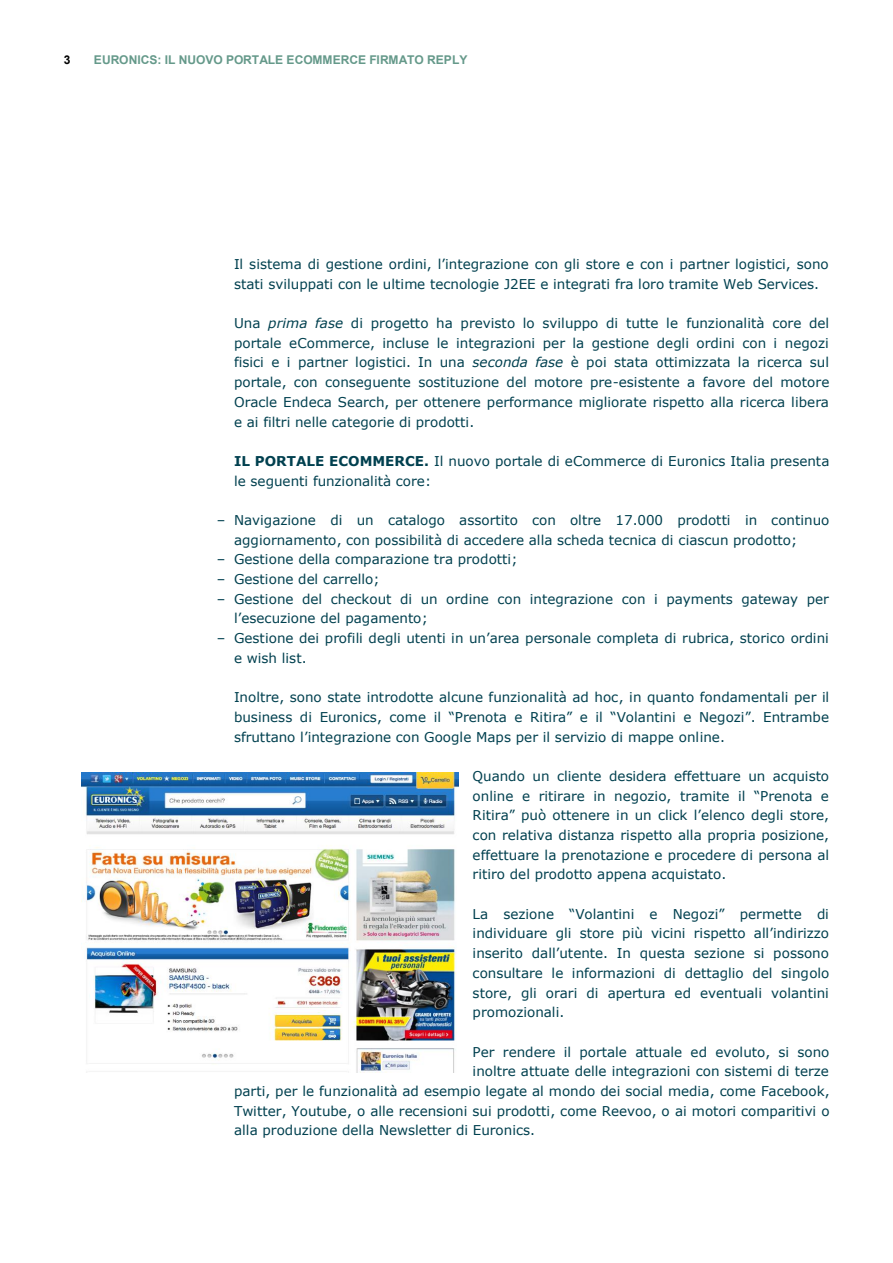
<style>
.page{position:relative;width:893px;height:1263px;background:#fff}
.page>*{position:absolute;margin:0;border:0;box-sizing:border-box;transform-origin:0 0}
.t1{font:13.5px/19.6px "Verdana";color:#00404f;text-align:justify}
.t2{font:700 12px "Arial";letter-spacing:-.005em;color:#65998a}
.t3{font:700 12px "Arial";color:#000}
.s1{font-style:italic}
.s2{font-weight:700}
</style>
<div class="page">
<img style="left:81px;top:772px;width:377px;height:301px">
<p class="t3" style="left:64px;top:52px;width:8px">3</p>
<p class="t2" style="left:94px;top:52px;width:375px">EURONICS: IL NUOVO PORTALE ECOMMERCE FIRMATO REPLY</p>
<p class="t1" style="left:234px;top:254px;width:596px">Il sistema di gestione ordini, l’integrazione con gli store e con i partner logistici, sono stati sviluppati con le ultime tecnologie J2EE e integrati fra loro tramite Web Services.</p>
<p class="t1" style="left:234px;top:313px;width:597px">Una <span class="s1">prima fase</span> di progetto ha previsto lo sviluppo di tutte le funzionalità core del portale eCommerce, incluse le integrazioni per la gestione degli ordini con i negozi fisici e i partner logistici. In una <span class="s1">seconda fase</span> è poi stata ottimizzata la ricerca sul portale, con conseguente sostituzione del motore pre-esistente a favore del motore Oracle Endeca Search, per ottenere performance migliorate rispetto alla ricerca libera e ai filtri nelle categorie di prodotti.</p>
<p class="t1" style="left:234px;top:451px;width:597px"><span class="s2">IL PORTALE ECOMMERCE.</span> Il nuovo portale di eCommerce di Euronics Italia presenta le seguenti funzionalità core:</p>
<p class="t1" style="left:217px;top:510px;width:614px">‒ Navigazione di un catalogo assortito con oltre 17.000 prodotti in continuo</p>
<p class="t1" style="left:234px;top:530px;width:565px">aggiornamento, con possibilità di accedere alla scheda tecnica di ciascun prodotto;</p>
<p class="t1" style="left:217px;top:549px;width:302px">‒ Gestione della comparazione tra prodotti;</p>
<p class="t1" style="left:217px;top:569px;width:164px">‒ Gestione del carrello;</p>
<p class="t1" style="left:217px;top:589px;width:614px">‒ Gestione del checkout di un ordine con integrazione con i payments gateway per</p>
<p class="t1" style="left:234px;top:608px;width:195px">l’esecuzione del pagamento;</p>
<p class="t1" style="left:217px;top:628px;width:613px">‒ Gestione dei profili degli utenti in un’area personale completa di rubrica, storico ordini</p>
<p class="t1" style="left:234px;top:648px;width:74px">e wish list.</p>
<p class="t1" style="left:234px;top:687px;width:597px">Inoltre, sono state introdotte alcune funzionalità ad hoc, in quanto fondamentali per il business di Euronics, come il “Prenota e Ritira” e il “Volantini e Negozi”. Entrambe sfruttano l’integrazione con Google Maps per il servizio di mappe online.</p>
<p class="t1" style="left:473px;top:766px;width:358px">Quando un cliente desidera effettuare un acquisto online e ritirare in negozio, tramite il “Prenota e Ritira” può ottenere in un click l’elenco degli store, con relativa distanza rispetto alla propria posizione, effettuare la prenotazione e procedere di persona al ritiro del prodotto appena acquistato.</p>
<p class="t1" style="left:473px;top:904px;width:358px">La sezione “Volantini e Negozi” permette di individuare gli store più vicini rispetto all’indirizzo inserito dall’utente. In questa sezione si possono consultare le informazioni di dettaglio del singolo store, gli orari di apertura ed eventuali volantini promozionali.</p>
<p class="t1" style="left:473px;top:1042px;width:358px">Per rendere il portale attuale ed evoluto, si sono</p>
<p class="t1" style="left:473px;top:1061px;width:358px">inoltre attuate delle integrazioni con sistemi di terze</p>
<p class="t1" style="left:234px;top:1081px;width:597px">parti, per le funzionalità ad esempio legate al mondo dei social media, come Facebook,</p>
<p class="t1" style="left:234px;top:1101px;width:597px">Twitter, Youtube, o alle recensioni sui prodotti, come Reevoo, o ai motori comparitivi o</p>
<p class="t1" style="left:234px;top:1120px;width:303px">alla produzione della Newsletter di Euronics.</p>
</div>
